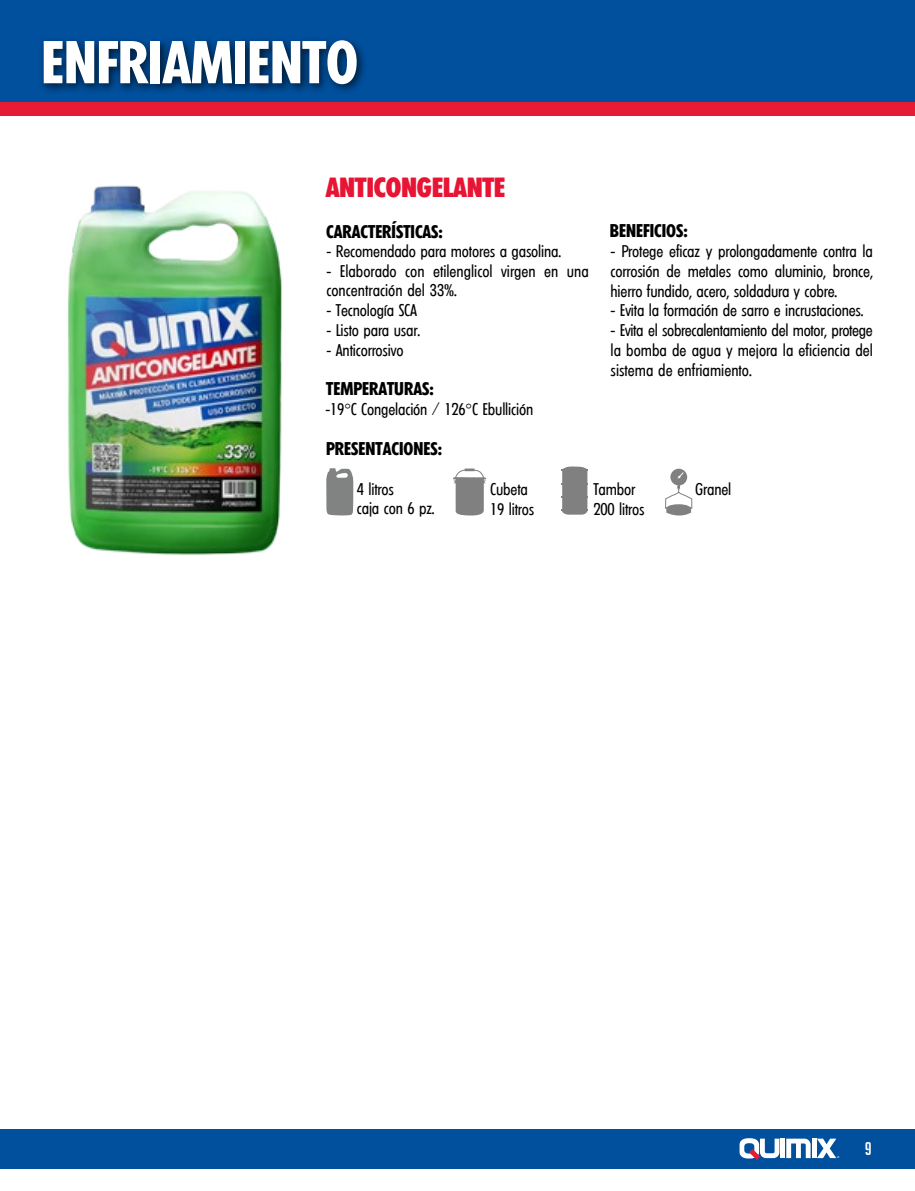
<style>
.page{position:relative;width:915px;height:1191px;background:#fff}
.page>*{position:absolute;margin:0;border:0;box-sizing:border-box;transform-origin:0 0}
.t1{font:600 condensed 58.5px "Limerick";color:#fff}
.t2{font:800 condensed 27px "Limerick";color:#e71433}
.t3{font:600 condensed 18px "Limerick";color:#000}
.t4{font:18px "Big Noodle Titling";color:#fff}
.t5{font:condensed 16.5px/19.8px "Limerick";letter-spacing:-.01em;color:#000}
.t6{font:800 condensed 2.7px "Limerick";color:#fff}
.s1{font-family:"Times New Roman";font-stretch:normal}
</style>
<div class="page">
<svg style="left:453px;top:468px;width:33px;height:47px"></svg>
<svg style="left:326px;top:468px;width:27px;height:47px"></svg>
<div style="left:670px;top:469px;width:17px;height:16px;background:#808080;border-radius:50%"></div>
<svg style="left:665px;top:485px;width:27px;height:31px"></svg>
<svg style="left:677px;top:472px;width:7px;height:7px"></svg>
<svg style="left:561px;top:466px;width:26px;height:48px"></svg>
<div style="left:0;top:1128px;width:914px;height:40px;background:#00509e"></div>
<img style="left:67px;top:185px;width:215px;height:370px">
<div style="left:780px;top:1138px;width:5px;height:20px;background:#fff"></div>
<svg style="left:786px;top:1138px;width:24px;height:20px"></svg>
<div style="left:811px;top:1138px;width:5px;height:20px;background:#fff"></div>
<svg style="left:816px;top:1138px;width:20px;height:20px"></svg>
<svg style="left:739px;top:1138px;width:40px;height:22px"></svg>
<div style="left:0;top:0;width:914px;height:107px;background:#00509e"></div>
<div style="left:0;top:102px;width:914px;height:14px;background:#e61b34"></div>
<div style="left:38px;top:37px;width:330px;height:57px;background:#000;opacity:.65"></div>
<h1 class="t1" style="left:41px;top:28px;width:290px">ENFRIAMIENTO</h1>
<h2 class="t2" style="left:325px;top:172px;width:181px">ANTICONGELANTE</h2>
<p class="t3" style="left:326px;top:221px;width:118px">CARACTERÍSTICAS:</p>
<p class="t5" style="left:326px;top:241px;width:236px">- Recomendado para motores a gasolina.</p>
<p class="t5" style="left:326px;top:261px;width:264px">- Elaborado con etilenglicol virgen en una concentración del 33%.</p>
<p class="t5" style="left:326px;top:301px;width:92px">- Tecnología SCA</p>
<p class="t5" style="left:326px;top:321px;width:95px">- Listo para usar.</p>
<p class="t5" style="left:326px;top:340px;width:79px">- Anticorrosivo</p>
<p class="t3" style="left:326px;top:378px;width:46px">TEMPERATURAS</p>
<p class="t3" style="left:429px;top:378px;width:6px">:</p>
<p class="t5" style="left:325px;top:399px;width:209px">-19<span class="s1">°</span>C Congelación / 126<span class="s1">°</span>C Ebullición</p>
<p class="t3" style="left:326px;top:438px;width:18px">PRESE</p>
<p class="t3" style="left:365px;top:438px;width:78px">NTACIONES:</p>
<p class="t3" style="left:609px;top:220px;width:79px">BENEFICIOS:</p>
<p class="t5" style="left:610px;top:242px;width:264px;text-align:justify">- Protege eficaz y prolongadamente contra la corrosión de metales como aluminio, bronce, hierro fundido, acero, soldadura y cobre.</p>
<p class="t5" style="left:610px;top:301px;width:254px">- Evita la formación de sarro e incrustaciones.</p>
<p class="t5" style="left:610px;top:321px;width:264px;text-align:justify">- Evita el sobrecalentamiento del motor, protege la bomba de agua y mejora la eficiencia del sistema de enfriamiento.</p>
<p class="t5" style="left:357px;top:479px;width:79px">4 litros<br>caja con 6 pz.</p>
<p class="t5" style="left:490px;top:480px;width:46px">Cubeta<br>19 litros</p>
<p class="t5" style="left:593px;top:480px;width:53px">Tambor<br>200 litros</p>
<p class="t5" style="left:695px;top:480px;width:38px">Granel</p>
<p class="t6" style="left:836px;top:1155px;width:4px">®</p>
<p class="t4" style="left:864px;top:1138px;width:8px">9</p>
</div>
